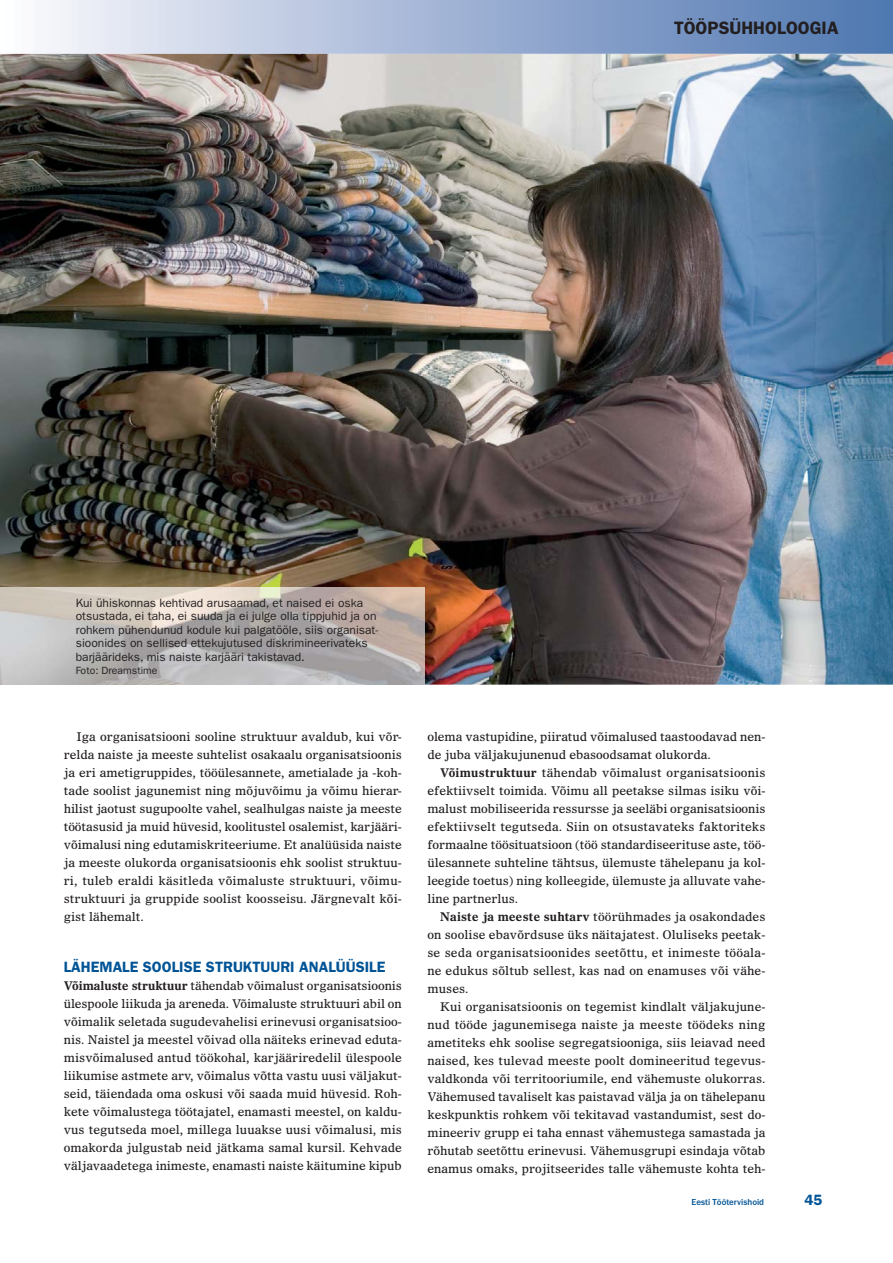
<style>
.page{position:relative;width:893px;height:1263px;background:#fff}
.page>*{position:absolute;margin:0;border:0;box-sizing:border-box;transform-origin:0 0}
.t1{font:600 18px "ITC Franklin Gothic Std";color:#231f20}
.t2{font:600 15px "ITC Franklin Gothic Std";color:#005496}
.t3{font:12px/18px "Olympian LT Std";color:#231f20;text-align:justify}
.t4{font:12px/13.5px "ITC Franklin Gothic Std";color:#231f20}
.t5{font:10.5px "ITC Franklin Gothic Std";color:#231f20}
.t6{font:500 9px "Franklin Gothic";color:#005496}
.s1{font-weight:700}
</style>
<div class="page">
<svg style="left:1px;top:0;width:892px;height:54px;background:#a3b6d6"></svg>
<img style="left:0;top:54px;width:893px;height:631px">
<img style="left:0;top:587px;width:425px;height:98px">
<h1 class="t1" style="left:674px;top:21px;width:166px">TÖÖPSÜHHOLOOGIA</h1>
<p class="t4" style="left:76px;top:597px;width:304px">Kui ühiskonnas kehtivad arusaamad, et naised ei oska otsustada, ei taha, ei suuda ja ei julge olla tippjuhid ja on rohkem pühendunud kodule kui palgatööle, siis organisat&shy;sioonides on sellised ettekujutused diskrimineerivateks barjäärideks, mis naiste karjääri takistavad.</p>
<p class="t5" style="left:76px;top:667px;width:83px">Foto: Dreamstime</p>
<p class="t3" style="left:64px;top:729px;width:340px;text-indent:13px">Iga organisatsiooni sooline struktuur avaldub, kui võr&shy;relda naiste ja meeste suhtelist osakaalu organisatsioonis ja eri ametigruppides, tööülesannete, ametialade ja -koh&shy;tade soolist jagunemist ning mõjuvõimu ja võimu hierar&shy;hilist jaotust sugupoolte vahel, sealhulgas naiste ja meeste töötasusid ja muid hüvesid, koolitustel osalemist, karjääri&shy;võimalusi ning edutamiskriteeriume. Et analüüsida naiste ja meeste olukorda organisatsioonis ehk soolist struktuu&shy;ri, tuleb eraldi käsitleda võimaluste struktuuri, võimu&shy;struktuuri ja gruppide soolist koosseisu. Järgnevalt kõi&shy;gist lähemalt.</p>
<p class="t2" style="left:64px;top:961px;width:323px">LÄHEMALE SOOLISE STRUKTUURI ANALÜÜSILE</p>
<p class="t3" style="left:64px;top:977px;width:340px"><span class="s1">Võimaluste struktuur</span> tähendab võimalust organisatsioonis ülespoole liikuda ja areneda. Võimaluste struktuuri abil on võimalik seletada sugudevahelisi erinevusi organisatsioo&shy;nis. Naistel ja meestel võivad olla näiteks erinevad eduta&shy;misvõimalused antud töökohal, karjääriredelil ülespoole liikumise astmete arv, võimalus võtta vastu uusi väljakut&shy;seid, täiendada oma oskusi või saada muid hüvesid. Roh&shy;kete võimalustega töötajatel, enamasti meestel, on kaldu&shy;vus tegutseda moel, millega luuakse uusi võimalusi, mis omakorda julgustab neid jätkama samal kursil. Kehvade väljavaadetega inimeste, enamasti naiste käitumine kipub</p>
<p class="t3" style="left:427px;top:729px;width:340px">olema vastupidine, piiratud võimalused taastoodavad nen&shy;de juba väljakujunenud ebasoodsamat olukorda.</p>
<p class="t3" style="left:427px;top:765px;width:340px;text-indent:13px"><span class="s1">Võimustruktuur</span> tähendab võimalust organisatsioonis efektiivselt toimida. Võimu all peetakse silmas isiku või&shy;malust mobiliseerida ressursse ja seeläbi organisatsioonis efektiivselt tegutseda. Siin on otsustavateks faktoriteks formaalne töösituatsioon (töö standardiseerituse aste, töö&shy;ülesannete suhteline tähtsus, ülemuste tähelepanu ja kol&shy;leegide toetus) ning kolleegide, ülemuste ja alluvate vahe&shy;line partnerlus.</p>
<p class="t3" style="left:427px;top:909px;width:340px;text-indent:13px"><span class="s1">Naiste ja meeste suhtarv</span> töörühmades ja osakondades on soolise ebavõrdsuse üks näitajatest. Oluliseks peetak&shy;se seda organisatsioonides seetõttu, et inimeste tööala&shy;ne edukus sõltub sellest, kas nad on enamuses või vähe&shy;muses.</p>
<p class="t3" style="left:427px;top:999px;width:340px;text-indent:13px">Kui organisatsioonis on tegemist kindlalt väljakujune&shy;nud tööde jagunemisega naiste ja meeste töödeks ning ametiteks ehk soolise segregatsiooniga, siis leiavad need naised, kes tulevad meeste poolt domineeritud tegevus&shy;valdkonda või territooriumile, end vähemuste olukorras.<br>Vähemused tavaliselt kas paistavad välja ja on tähelepanu keskpunktis rohkem või tekitavad vastandumist, sest do&shy;mineeriv grupp ei taha ennast vähemustega samastada ja rõhutab seetõttu erinevusi. Vähemusgrupi esindaja võtab enamus omaks, projitseerides talle vähemuste kohta teh-</p>
<p class="t6" style="left:692px;top:1199px;width:74px">Eesti Töötervishoid</p>
<p class="t2" style="left:805px;top:1194px;width:19px">45</p>
</div>
